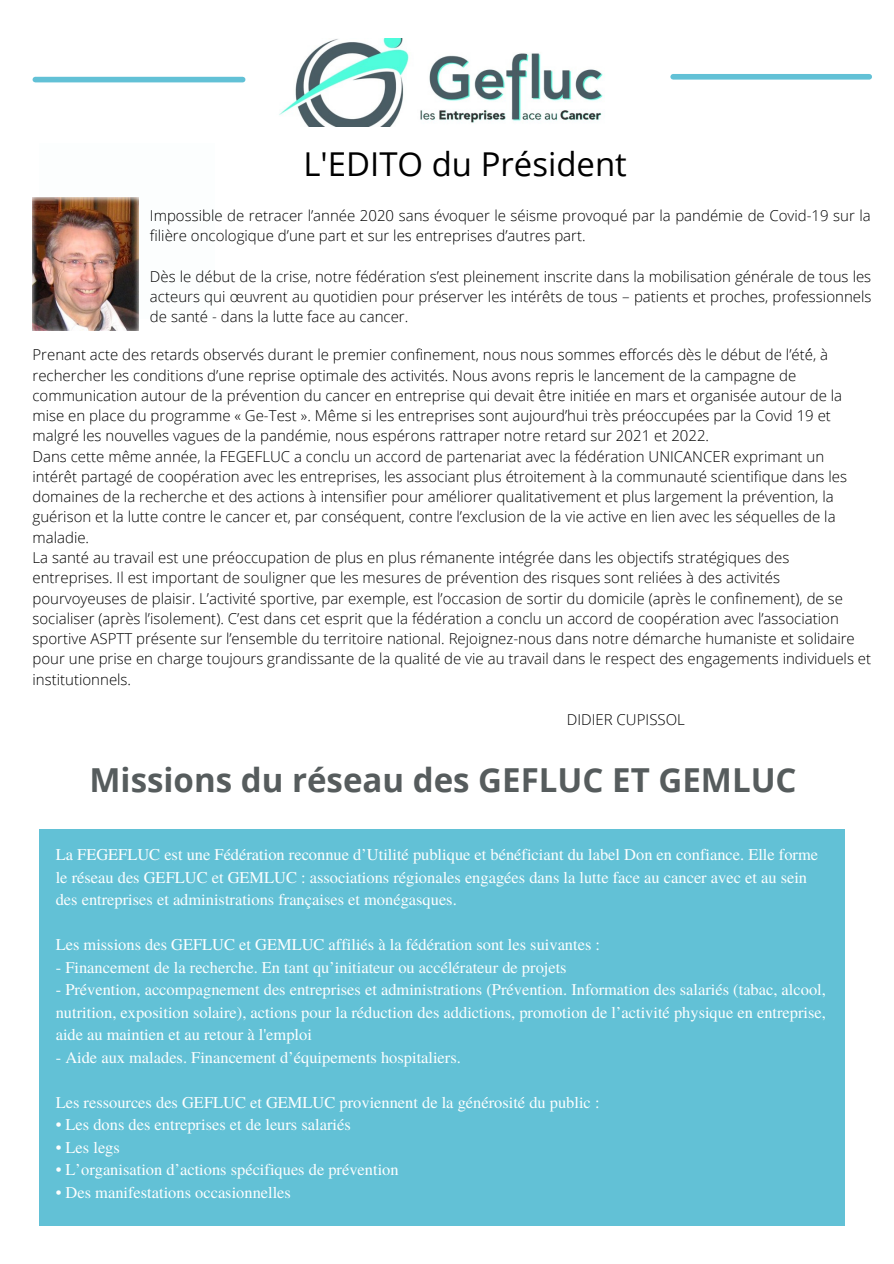
<style>
.page{position:relative;width:894px;height:1264px;background:#fff}
.page>*{position:absolute;margin:0;border:0;box-sizing:border-box;transform-origin:0 0}
.t1{font:700 33px "Open Sans";color:#565c5d}
.t2{font:32.85px "Open Sans";color:#000}
.t3{font:16.5px/22.5px "Te X Gyre Termes";color:#fcfefe}
.t4{font:300 15px/20.2px "Open Sans";color:#000}
</style>
<div class="page">
<img style="left:279px;top:38px;width:324px;height:88px">
<div style="left:35px;top:77px;width:207px;height:5px;background:#62c1d6"></div>
<div style="left:673px;top:74px;width:196px;height:6px;background:#62c1d6"></div>
<div style="left:39px;top:829px;width:805px;height:396px;background:#62c1d6"></div>
<img style="left:32px;top:197px;width:106px;height:133px">
<p class="t2" style="left:303px;top:141px;width:325px">L'EDITO du Président</p>
<p class="t4" style="left:150px;top:205px;width:722px">Impossible de retracer l’année 2020 sans évoquer le séisme provoqué par la pandémie de Covid-19 sur la filière oncologique d’une part et sur les entreprises d’autres part.</p>
<p class="t4" style="left:150px;top:266px;width:722px;text-align:justify">Dès le début de la crise, notre fédération s’est pleinement inscrite dans la mobilisation générale de tous les acteurs qui œuvrent au quotidien pour préserver les intérêts de tous – patients et proches, professionnels de santé - dans la lutte face au cancer.</p>
<p class="t4" style="left:32px;top:344px;width:810px">Prenant acte des retards observés durant le premier confinement, nous nous sommes efforcés dès le début de l’été́, à rechercher les conditions d’une reprise optimale des activités. Nous avons repris le lancement de la campagne de communication autour de la prévention du cancer en entreprise qui devait être initiée en mars et organisée autour de la mise en place du programme « Ge-Test ». Même si les entreprises sont aujourd’hui très préoccupées par la Covid 19 et malgré les nouvelles vagues de la pandémie, nous espérons rattraper notre retard sur 2021 et 2022.</p>
<p class="t4" style="left:32px;top:445px;width:815px">Dans cette même année, la FEGEFLUC a conclu un accord de partenariat avec la fédération UNICANCER exprimant un intérêt partagé de coopération avec les entreprises, les associant plus étroitement à la communauté scientifique dans les domaines de la recherche et des actions à intensifier pour améliorer qualitativement et plus largement la prévention, la guérison et la lutte contre le cancer et, par conséquent, contre l’exclusion de la vie active en lien avec les séquelles de la maladie.</p>
<p class="t4" style="left:32px;top:547px;width:840px">La santé au travail est une préoccupation de plus en plus rémanente intégrée dans les objectifs stratégiques des entreprises. Il est important de souligner que les mesures de prévention des risques sont reliées à des activités pourvoyeuses de plaisir. L’activité sportive, par exemple, est l’occasion de sortir du domicile (après le confinement), de se socialiser (après l’isolement). C’est dans cet esprit que la fédération a conclu un accord de coopération avec l’association sportive ASPTT présente sur l’ensemble du territoire national. Rejoignez-nous dans notre démarche humaniste et solidaire pour une prise en charge toujours grandissante de la qualité de vie au travail dans le respect des engagements individuels et institutionnels.</p>
<p class="t4" style="left:566px;top:709px;width:120px">DIDIER CUPISSOL</p>
<p class="t1" style="left:89px;top:756px;width:708px">Missions du réseau des GEFLUC ET GEMLUC</p>
<p class="t3" style="left:56px;top:842px;width:763px">La FEGEFLUC est une Fédération reconnue d’Utilité publique et bénéficiant du label Don en confiance. Elle forme le réseau des GEFLUC et GEMLUC : associations régionales engagées dans la lutte face au cancer avec et au sein des entreprises et administrations françaises et monégasques.</p>
<p class="t3" style="left:56px;top:932px;width:545px">Les missions des GEFLUC et GEMLUC affiliés à la fédération sont les suivantes :</p>
<p class="t3" style="left:56px;top:955px;width:512px">- Financement de la recherche. En tant qu’initiateur ou accélérateur de projets</p>
<p class="t3" style="left:56px;top:977px;width:771px;text-align:justify">- Prévention, accompagnement des entreprises et administrations (Prévention. Information des salariés (tabac, alcool, nutrition, exposition solaire), actions pour la réduction des addictions, promotion de l’activité physique en entreprise, aide au maintien et au retour à l'emploi</p>
<p class="t3" style="left:56px;top:1045px;width:406px">- Aide aux malades. Financement d’équipements hospitaliers.</p>
<p class="t3" style="left:56px;top:1090px;width:545px">Les ressources des GEFLUC et GEMLUC proviennent de la générosité du public :</p>
<p class="t3" style="left:56px;top:1112px;width:296px">• Les dons des entreprises et de leurs salariés</p>
<p class="t3" style="left:56px;top:1135px;width:66px">• Les legs</p>
<p class="t3" style="left:56px;top:1157px;width:344px">• L’organisation d’actions spécifiques de prévention</p>
<p class="t3" style="left:56px;top:1180px;width:237px">• Des manifestations occasionnelles</p>
</div>
